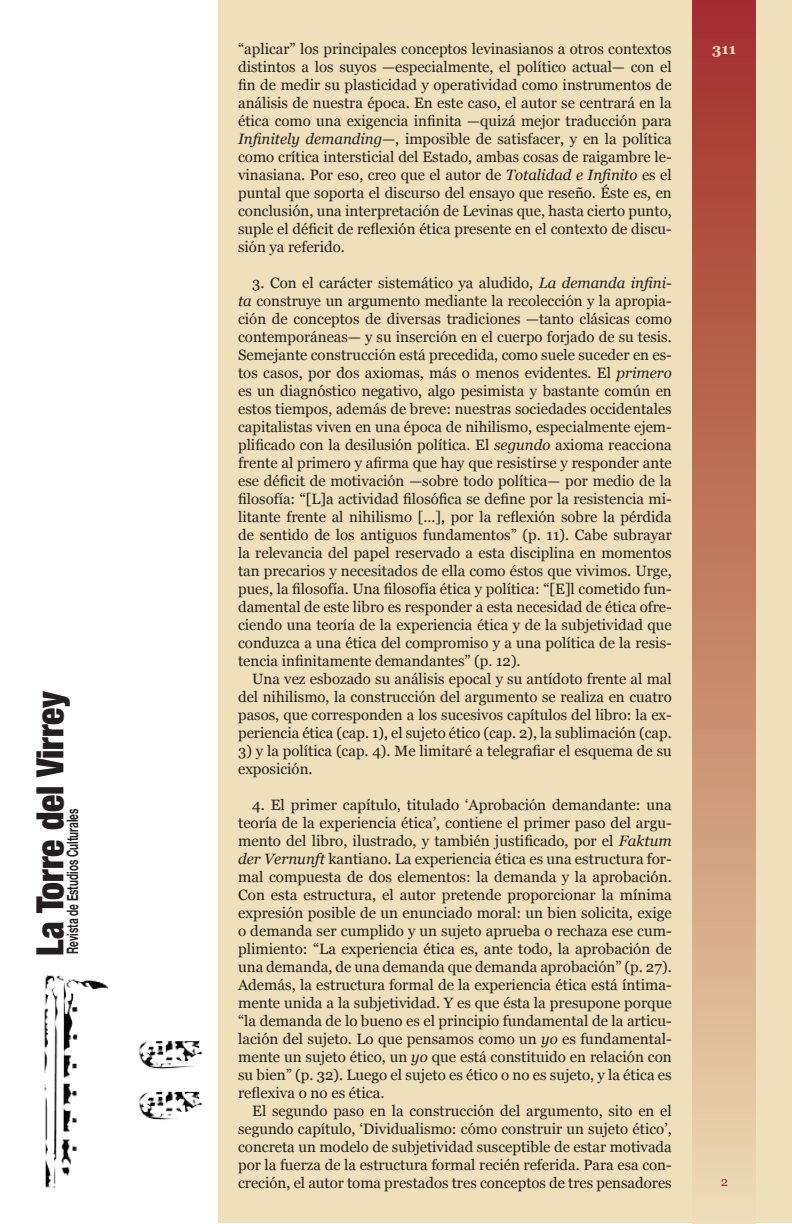
<style>
.page{position:relative;width:792px;height:1224px;background:#fff}
.page>*{position:absolute;margin:0;border:0;box-sizing:border-box;transform-origin:0 0}
.t1{font:900 condensed 37.5px "Helvetica Neue";color:#231f20;scale:.95 1}
.t2{font:700 15.8px "Helvetica Neue";color:#231f20;scale:.63 1}
.t3{font:15px/18px "Georgia";color:#231f20;text-align:justify}
.t4{font:700 15px "Georgia";color:#efdfbb}
.s1{font-style:italic}
</style>
<div class="page">
<div style="left:218px;top:0;width:574px;height:1224px;background:#efdfbb"></div>
<div style="left:693px;top:0;width:63px;height:1224px;background:linear-gradient(to bottom,#a02d24,#ead9ae)"></div>
<img style="left:44px;top:975px;width:159px;height:213px">
<h1 class="t1" style="left:27px;top:956px;width:280px;rotate:-90deg">La Torre del Virrey</h1>
<p class="t2" style="left:63px;top:954px;width:232px;rotate:-90deg">Revista de Estudios Culturales</p>
<p class="t3" style="left:238px;top:40px;width:435px">“aplicar” los principales conceptos levinasianos a otros contextos distintos a los suyos —especialmente, el político actual— con el fin de medir su plasticidad y operatividad como instrumentos de análisis de nuestra época. En este caso, el autor se centrará en la ética como una exigencia infinita —quizá mejor traducción para <span class="s1">Infinitely demanding</span>—, imposible de satisfacer, y en la política como crítica intersticial del Estado, ambas cosas de raigambre le&shy;vinasiana. Por eso, creo que el autor de <span class="s1">Totalidad e Infinito</span> es el puntal que soporta el discurso del ensayo que reseño. Éste es, en conclusión, una interpretación de Levinas que, hasta cierto punto, suple el déficit de reflexión ética presente en el contexto de discu&shy;sión ya referido.</p>
<p class="t3" style="left:238px;top:274px;width:435px;text-indent:14px">3. Con el carácter sistemático ya aludido, <span class="s1">La demanda infini&shy;ta</span> construye un argumento mediante la recolección y la apropia&shy;ción de conceptos de diversas tradiciones —tanto clásicas como contemporáneas— y su inserción en el cuerpo forjado de su tesis.<br>Semejante construcción está precedida, como suele suceder en es&shy;tos casos, por dos axiomas, más o menos evidentes. El <span class="s1">primero </span>es un diagnóstico negativo, algo pesimista y bastante común en estos tiempos, además de breve: nuestras sociedades occidentales capitalistas viven en una época de nihilismo, especialmente ejem&shy;plificado con la desilusión política. El <span class="s1">segundo</span> axioma reacciona frente al primero y afirma que hay que resistirse y responder ante ese déficit de motivación —sobre todo política— por medio de la filosofía: “[L]a actividad filosófica se define por la resistencia mi&shy;litante frente al nihilismo [...], por la reflexión sobre la pérdida de sentido de los antiguos fundamentos” (p. 11). Cabe subrayar la relevancia del papel reservado a esta disciplina en momentos tan precarios y necesitados de ella como éstos que vivimos. Urge, pues, la filosofía. Una filosofía ética y política: “[E]l cometido fun&shy;damental de este libro es responder a esta necesidad de ética ofre&shy;ciendo una teoría de la experiencia ética y de la subjetividad que conduzca a una ética del compromiso y a una política de la resis&shy;tencia infinitamente demandantes” (p. 12).</p>
<p class="t3" style="left:238px;top:670px;width:435px;text-indent:14px">Una vez esbozado su análisis epocal y su antídoto frente al mal del nihilismo, la construcción del argumento se realiza en cuatro pasos, que corresponden a los sucesivos capítulos del libro: la ex&shy;periencia ética (cap. 1), el sujeto ético (cap. 2), la sublimación (cap.</p>
<p class="t3" style="left:238px;top:742px;width:435px">3) y la política (cap. 4). Me limitaré a telegrafiar el esquema de su exposición.</p>
<p class="t3" style="left:238px;top:796px;width:435px;text-indent:14px">4. El primer capítulo, titulado ‘Aprobación demandante: una teoría de la experiencia ética’, contiene el primer paso del argu&shy;mento del libro, ilustrado, y también justificado, por el <span class="s1">Faktum der Vernunft</span> kantiano. La experiencia ética es una estructura for&shy;mal compuesta de dos elementos: la demanda y la aprobación.<br>Con esta estructura, el autor pretende proporcionar la mínima expresión posible de un enunciado moral: un bien solicita, exige o demanda ser cumplido y un sujeto aprueba o rechaza ese cum&shy;plimiento: “La experiencia ética es, ante todo, la aprobación de una demanda, de una demanda que demanda aprobación” (p. 27).<br>Además, la estructura formal de la experiencia ética está íntima&shy;mente unida a la subjetividad. Y es que ésta la presupone porque “la demanda de lo bueno es el principio fundamental de la articu&shy;lación del sujeto. Lo que pensamos como un <span class="s1">yo</span> es fundamental&shy;mente un sujeto ético, un <span class="s1">yo</span> que está constituido en relación con su bien” (p. 32). Luego el sujeto es ético o no es sujeto, y la ética es reflexiva o no es ética.</p>
<p class="t3" style="left:238px;top:1102px;width:435px;text-indent:14px">El segundo paso en la construcción del argumento, sito en el segundo capítulo, ‘Dividualismo: cómo construir un sujeto ético’, concreta un modelo de subjetividad susceptible de estar motivada por la fuerza de la estructura formal recién referida. Para esa con&shy;creción, el autor toma prestados tres conceptos de tres pensadores</p>
<p class="t4" style="left:712px;top:40px;width:26px">311</p>
</div>
